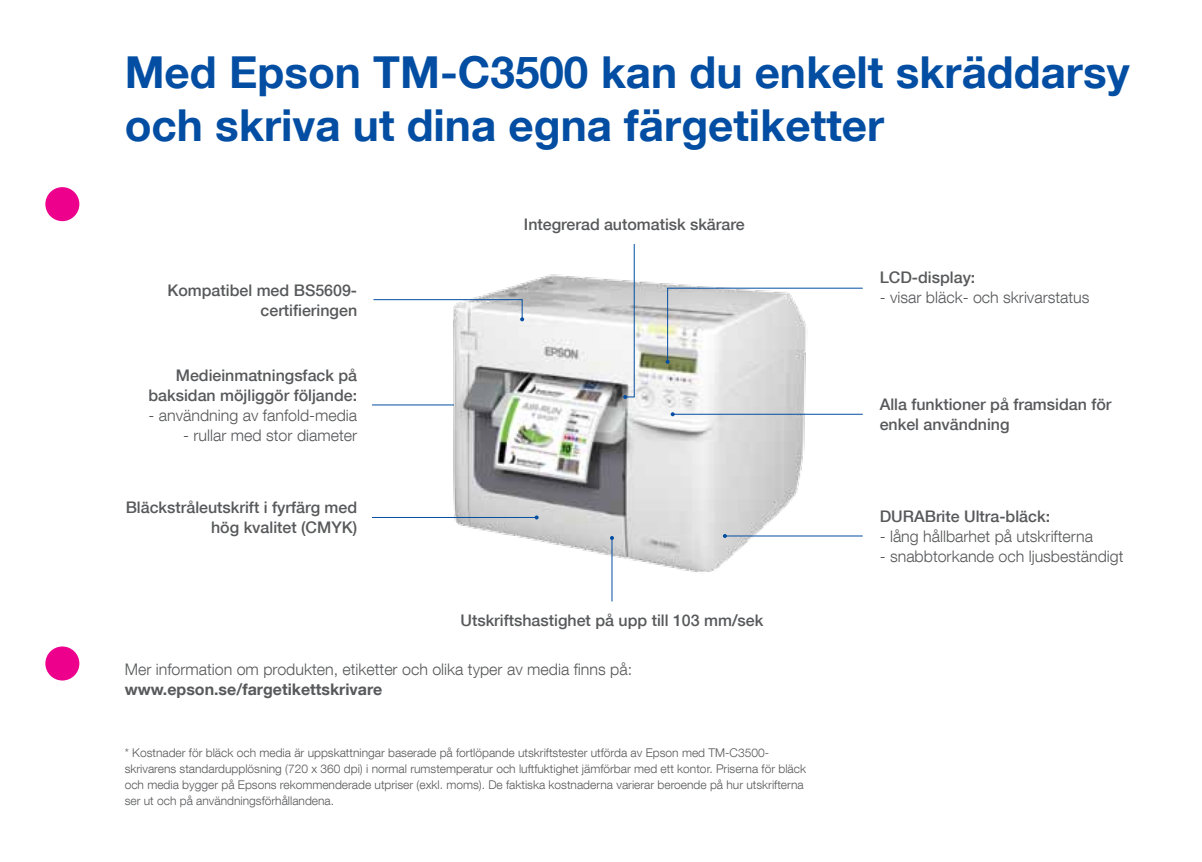
<style>
.page{position:relative;width:1202px;height:862px;background:#fff}
.page>*{position:absolute;margin:0;border:0;box-sizing:border-box;transform-origin:0 0}
.t1{font:700 44px/52.8px "Helvetica Neue LT Com";color:#034ea2}
.t2{font:500 16px/20px "Helvetica Neue LT Com";color:#58595b;text-align:right}
.t3{font:300 16px "Helvetica Neue LT Com";color:#58595b}
.t4{font:700 16px "Helvetica Neue LT Com";color:#58595b}
.t5{font:300 12px/16px "Helvetica Neue LT Com";color:#58595b}
</style>
<div class="page">
<img style="left:451px;top:274px;width:356px;height:316px">
<svg style="left:373px;top:299px;width:151px;height:22px"></svg>
<hr style="left:372px;top:517px;width:165px;height:1px;background:#034ea2">
<svg style="left:535px;top:515px;width:4px;height:4px"></svg>
<hr style="left:725px;top:535px;width:138px;height:1px;background:#034ea2">
<svg style="left:723px;top:534px;width:4px;height:4px"></svg>
<hr style="left:673px;top:414px;width:190px;height:1px;background:#034ea2">
<svg style="left:671px;top:412px;width:4px;height:4px"></svg>
<svg style="left:666px;top:287px;width:197px;height:77px"></svg>
<hr style="left:372px;top:404px;width:82px;height:1px;background:#034ea2">
<svg style="left:623px;top:244px;width:12px;height:155px"></svg>
<hr style="left:611px;top:538px;width:1px;height:63px;background:#034ea2">
<svg style="left:610px;top:536px;width:4px;height:4px"></svg>
<div style="left:45px;top:187px;width:34px;height:34px;background:#ec008c;border-radius:50%"></div>
<div style="left:45px;top:646px;width:34px;height:34px;background:#ec008c;border-radius:50%"></div>
<h1 class="t1" style="left:125px;top:45px;width:1006px">Med Epson TM-C3500 kan du enkelt skräddarsy och skriva ut dina egna färgetiketter</h1>
<h2 class="t2" style="left:167px;top:280px;width:191px">Kompatibel med BS5609- certifieringen</h2>
<h2 class="t2" style="left:148px;top:365px;width:210px">Medieinmatningsfack på baksidan möjliggör följande:</h2>
<h2 class="t3" style="left:149px;top:405px;width:210px">- användning av fanfold-media</h2>
<h2 class="t3" style="left:183px;top:425px;width:175px">- rullar med stor diameter</h2>
<h2 class="t2" style="left:126px;top:497px;width:233px">Bläckstråleutskrift i fyrfärg med hög kvalitet (CMYK)</h2>
<h2 class="t2" style="left:524px;top:214px;width:222px">Integrerad automatisk skärare</h2>
<h2 class="t2" style="left:460px;top:610px;width:304px">Utskriftshastighet på upp till 103 mm/sek</h2>
<h2 class="t3" style="left:125px;top:659px;width:509px">Mer information om produkten, etiketter och olika typer av media finns på:</h2>
<h2 class="t4" style="left:125px;top:679px;width:259px">www.epson.se/fargetikettskrivare</h2>
<p class="t5" style="left:125px;top:745px;width:683px">* Kostnader för bläck och media är uppskattningar baserade på fortlöpande utskriftstester utförda av Epson med TM-C3500- skrivarens standardupplösning (720 x 360 dpi) i normal rumstemperatur och luftfuktighet jämförbar med ett kontor. Priserna för bläck och media bygger på Epsons rekommenderade utpriser (exkl. moms). De faktiska kostnaderna varierar beroende på hur utskrifterna ser ut och på användningsförhållandena.</p>
<h2 class="t2" style="left:880px;top:267px;width:97px">LCD-display:</h2>
<h2 class="t3" style="left:880px;top:288px;width:211px">- visar bläck- och skrivarstatus</h2>
<h2 class="t2" style="left:880px;top:394px;width:233px;text-align:left">Alla funktioner på framsidan för enkel användning</h2>
<h2 class="t2" style="left:880px;top:506px;width:172px">DURABrite Ultra-bläck:</h2>
<h2 class="t3" style="left:880px;top:526px;width:215px">- lång hållbarhet på utskrifterna</h2>
<h2 class="t3" style="left:880px;top:546px;width:245px">- snabbtorkande och ljusbeständigt</h2>
</div>
